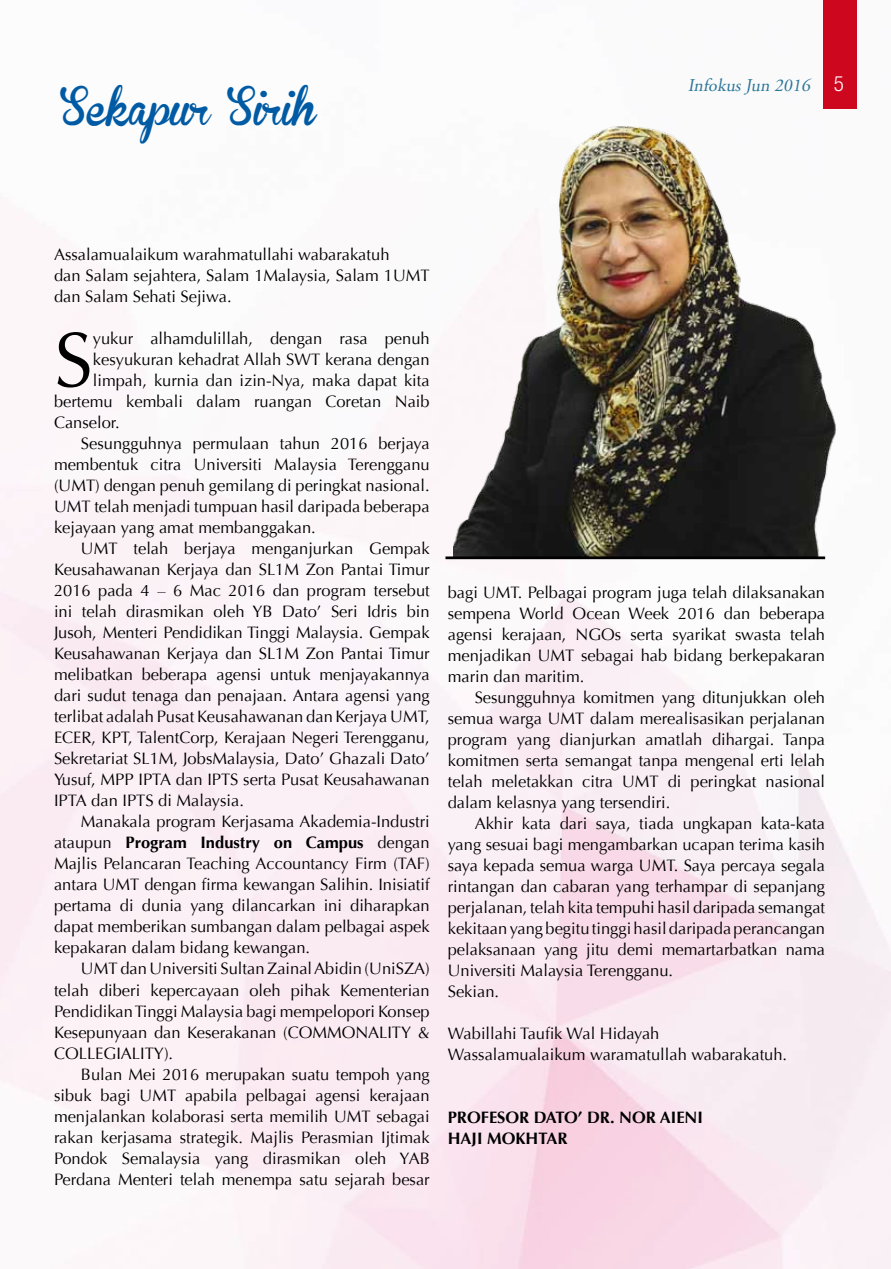
<style>
.page{position:relative;width:891px;height:1269px;background:#fff}
.page>*{position:absolute;margin:0;border:0;box-sizing:border-box;transform-origin:0 0}
.t1{font:77.85px "Optima";color:#000}
.t2{font:37.5px "Brannboll Fet";letter-spacing:-.025em;color:#005ba4}
.t3{font:300 condensed 21px "Helvetica Neue LT Std";color:#fff}
.t4{font:italic 18px "Adobe Garamond Pro";color:#2c7799}
.t5{font:16.5px/21px "Optima";color:#000}
.t6{font:700 16.5px/21px "Optima";color:#000}
.s1{font-weight:400}
</style>
<div class="page">
<img style="left:0;top:0;width:891px;height:1269px">
<div style="left:824px;top:0;width:33px;height:109px;background:#cd071e"></div>
<img style="left:454px;top:125px;width:384px;height:433px">
<hr style="left:446px;top:556px;width:379px;height:3px;background:#000">
<h2 class="t2" style="left:60px;top:88px;width:258px">Sekapur Sirih</h2>
<p class="t4" style="left:688px;top:75px;width:128px">InfokusJun 2016</p>
<p class="t3" style="left:834px;top:72px;width:12px">5</p>
<p class="t5" style="left:54px;top:244px;width:377px">Assalamualaikum warahmatullahi wabarakatuh<br>dan Salam sejahtera, Salam 1Malaysia, Salam 1UMT dan Salam Sehati Sejiwa.</p>
<h1 class="t1" style="left:54px;top:315px;width:40px">S</h1>
<p class="t5" style="left:93px;top:328px;width:338px">yukur alhamdulillah, dengan rasa penuh</p>
<p class="t5" style="left:93px;top:349px;width:338px">kesyukuran kehadrat Allah SWT kerana dengan</p>
<p class="t5" style="left:93px;top:371px;width:338px">limpah, kurnia dan izin-Nya, maka dapat kita</p>
<p class="t5" style="left:54px;top:392px;width:377px">bertemu kembali dalam ruangan Coretan Naib</p>
<p class="t5" style="left:54px;top:413px;width:67px">Canselor.</p>
<p class="t5" style="left:81px;top:434px;width:350px">Sesungguhnya permulaan tahun 2016 berjaya</p>
<p class="t5" style="left:54px;top:455px;width:377px">membentuk citra Universiti Malaysia Terengganu</p>
<p class="t5" style="left:54px;top:476px;width:377px">(UMT) dengan penuh gemilang di peringkat nasional.</p>
<p class="t5" style="left:54px;top:497px;width:377px">UMT telah menjadi tumpuan hasil daripada beberapa</p>
<p class="t5" style="left:54px;top:518px;width:263px">kejayaan yang amat membanggakan.</p>
<p class="t5" style="left:81px;top:539px;width:350px">UMT telah berjaya menganjurkan Gempak</p>
<p class="t5" style="left:54px;top:560px;width:377px">Keusahawanan Kerjaya dan SL1M Zon Pantai Timur</p>
<p class="t5" style="left:54px;top:581px;width:377px">2016 pada 4 – 6 Mac 2016 dan program tersebut</p>
<p class="t5" style="left:54px;top:602px;width:377px">ini telah dirasmikan oleh YB Dato’ Seri Idris bin</p>
<p class="t5" style="left:54px;top:623px;width:377px">Jusoh, Menteri Pendidikan Tinggi Malaysia. Gempak</p>
<p class="t5" style="left:54px;top:644px;width:377px">Keusahawanan Kerjaya dan SL1M Zon Pantai Timur</p>
<p class="t5" style="left:54px;top:665px;width:377px">melibatkan beberapa agensi untuk menjayakannya</p>
<p class="t5" style="left:54px;top:686px;width:377px">dari sudut tenaga dan penajaan. Antara agensi yang</p>
<p class="t5" style="left:54px;top:707px;width:377px">terlibat adalah Pusat Keusahawanan dan Kerjaya UMT,</p>
<p class="t5" style="left:54px;top:728px;width:377px">ECER, KPT, TalentCorp, Kerajaan Negeri Terengganu,</p>
<p class="t5" style="left:54px;top:749px;width:377px">Sekretariat SL1M, JobsMalaysia, Dato’ Ghazali Dato’</p>
<p class="t5" style="left:54px;top:770px;width:377px">Yusuf, MPP IPTA dan IPTS serta Pusat Keusahawanan</p>
<p class="t5" style="left:54px;top:791px;width:191px">IPTA dan IPTS di Malaysia.</p>
<p class="t5" style="left:81px;top:812px;width:350px">Manakala program Kerjasama Akademia-Industri</p>
<p class="t6" style="left:54px;top:833px;width:377px"><span class="s1">ataupun</span> Program Industry on Campus <span class="s1">dengan</span></p>
<p class="t5" style="left:54px;top:854px;width:377px">Majlis Pelancaran Teaching Accountancy Firm (TAF)</p>
<p class="t5" style="left:54px;top:875px;width:377px">antara UMT dengan firma kewangan Salihin. Inisiatif</p>
<p class="t5" style="left:54px;top:896px;width:377px">pertama di dunia yang dilancarkan ini diharapkan</p>
<p class="t5" style="left:54px;top:917px;width:377px">dapat memberikan sumbangan dalam pelbagai aspek</p>
<p class="t5" style="left:54px;top:938px;width:258px">kepakaran dalam bidang kewangan.</p>
<p class="t5" style="left:81px;top:959px;width:350px">UMT dan Universiti Sultan Zainal Abidin (UniSZA)</p>
<p class="t5" style="left:54px;top:980px;width:377px">telah diberi kepercayaan oleh pihak Kementerian</p>
<p class="t5" style="left:54px;top:1001px;width:377px">Pendidikan Tinggi Malaysia bagi mempelopori Konsep</p>
<p class="t5" style="left:54px;top:1022px;width:377px">Kesepunyaan dan Keserakanan (COMMONALITY &amp;</p>
<p class="t5" style="left:54px;top:1043px;width:121px">COLLEGIALITY).</p>
<p class="t5" style="left:81px;top:1064px;width:350px">Bulan Mei 2016 merupakan suatu tempoh yang</p>
<p class="t5" style="left:54px;top:1085px;width:377px">sibuk bagi UMT apabila pelbagai agensi kerajaan</p>
<p class="t5" style="left:54px;top:1106px;width:377px">menjalankan kolaborasi serta memilih UMT sebagai</p>
<p class="t5" style="left:54px;top:1127px;width:377px">rakan kerjasama strategik. Majlis Perasmian Ijtimak</p>
<p class="t5" style="left:54px;top:1148px;width:377px">Pondok Semalaysia yang dirasmikan oleh YAB</p>
<p class="t5" style="left:54px;top:1169px;width:377px">Perdana Menteri telah menempa satu sejarah besar</p>
<p class="t5" style="left:448px;top:582px;width:379px;text-align:justify">bagi UMT. Pelbagai program juga telah dilaksanakan sempena World Ocean Week 2016 dan beberapa agensi kerajaan, NGOs serta syarikat swasta telah menjadikan UMT sebagai hab bidang berkepakaran marin dan maritim.</p>
<p class="t5" style="left:448px;top:687px;width:379px;text-align:justify;text-indent:27px">Sesungguhnya komitmen yang ditunjukkan oleh semua warga UMT dalam merealisasikan perjalanan program yang dianjurkan amatlah dihargai. Tanpa komitmen serta semangat tanpa mengenal erti lelah telah meletakkan citra UMT di peringkat nasional dalam kelasnya yang tersendiri.</p>
<p class="t5" style="left:448px;top:813px;width:379px;text-indent:27px">Akhir kata dari saya, tiada ungkapan kata-kata yang sesuai bagi mengambarkan ucapan terima kasih saya kepada semua warga UMT. Saya percaya segala rintangan dan cabaran yang terhampar di sepanjang perjalanan, telah kita tempuhi hasil daripada semangat kekitaan yang begitu tinggi hasil daripada perancangan pelaksanaan yang jitu demi memartarbatkan nama Universiti Malaysia Terengganu.<br>Sekian.</p>
<p class="t5" style="left:448px;top:1023px;width:341px">Wabillahi Taufik Wal Hidayah<br>Wassalamualaikum waramatullah wabarakatuh.</p>
<p class="t6" style="left:448px;top:1107px;width:257px">PROFESOR DATO’ DR. NOR AIENI<br>HAJI MOKHTAR</p>
</div>
